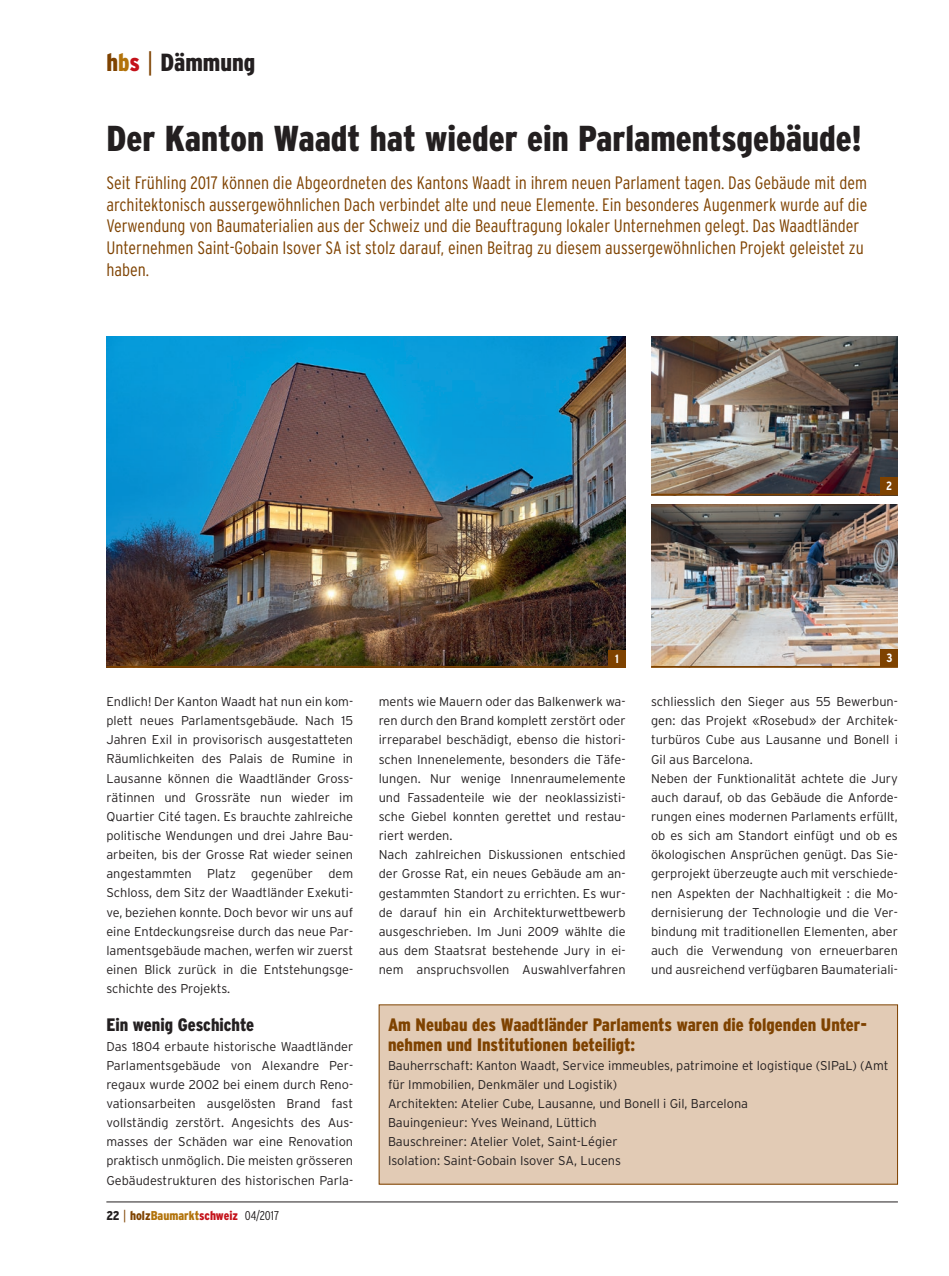
<style>
.page{position:relative;width:949px;height:1276px;background:#fff}
.page>*{position:absolute;margin:0;border:0;box-sizing:border-box;transform-origin:0 0}
.t1{font:900 condensed 36px "Interstate";color:#231f20}
.t2{font:900 condensed 24.75px "Interstate";color:#231f20}
.t3{font:300 condensed 18px/21.6px "Interstate";color:#7e4200}
.t4{font:900 condensed 18px/19.2px "Interstate";color:#7e4200}
.t5{font:900 condensed 18px "Interstate";color:#231f20}
.t6{font:300 12.75px/19.2px "Interstate";color:#231f20}
.t7{font:900 condensed 12.75px "Interstate";color:#b2730b}
.t8{font:700 condensed 12px "Interstate";color:#fff}
.s1{color:#7e4200}
.s2{color:#b2730b}
.s3{color:#c4121a}
.s4{font-weight:300;font-stretch:normal;color:#7e4200}
.s5{color:#231f20}
.s6{font-weight:300;color:#231f20}
</style>
<div class="page">
<hr style="left:106px;top:1201px;width:791px;height:1px;background:#231f20">
<div style="left:379px;top:1005px;width:518px;height:179px;background:#e2cbb5"></div>
<img style="left:106px;top:336px;width:519px;height:330px">
<img style="left:651px;top:336px;width:246px;height:158px">
<img style="left:651px;top:504px;width:246px;height:162px">
<div style="left:608px;top:651px;width:17px;height:17px;background:#7e4200"></div>
<hr style="left:106px;top:666px;width:519px;height:2px;background:#7e4200">
<div style="left:880px;top:477px;width:17px;height:17px;background:#7e4200"></div>
<hr style="left:651px;top:494px;width:246px;height:1px;background:#7e4200">
<div style="left:880px;top:649px;width:17px;height:17px;background:#7e4200"></div>
<hr style="left:651px;top:666px;width:246px;height:2px;background:#7e4200">
<h2 class="t2" style="left:106px;top:49px;width:150px"><span class="s1">h</span><span class="s2">b</span><span class="s3">s</span> <span class="s4">|</span> Dämmung</h2>
<h1 class="t1" style="left:106px;top:118px;width:756px">Der Kanton Waadt hat wieder ein Parlamentsgebäude!</h1>
<p class="t3" style="left:106px;top:172px;width:762px">Seit Frühling 2017 können die Abgeordneten des Kantons Waadt in ihrem neuen Parlament tagen. Das Gebäude mit dem architektonisch aussergewöhnlichen Dach verbindet alte und neue Elemente. Ein besonderes Augenmerk wurde auf die Verwendung von Baumaterialien aus der Schweiz und die Beauftragung lokaler Unternehmen gelegt. Das Waadtländer Unternehmen Saint-Gobain Isover SA ist stolz darauf, einen Beitrag zu diesem aussergewöhnlichen Projekt geleistet zu haben.</p>
<p class="t8" style="left:615px;top:652px;width:5px">1</p>
<p class="t8" style="left:886px;top:479px;width:8px">2</p>
<p class="t8" style="left:886px;top:651px;width:8px">3</p>
<p class="t6" style="left:106px;top:692px;width:248px;text-align:justify">Endlich! Der Kanton Waadt hat nun ein kom&shy;plett neues Parlamentsgebäude. Nach 15<br>Jahren Exil in provisorisch ausgestatteten Räumlichkeiten des Palais de Rumine in Lausanne können die Waadtländer Gross&shy;rätinnen und Grossräte nun wieder im Quartier Cité tagen. Es brauchte zahlreiche politische Wendungen und drei Jahre Bau&shy;arbeiten, bis der Grosse Rat wieder seinen angestammten Platz gegenüber dem Schloss, dem Sitz der Waadtländer Exekuti&shy;ve, beziehen konnte. Doch bevor wir uns auf eine Entdeckungsreise durch das neue Par&shy;lamentsgebäude machen, werfen wir zuerst einen Blick zurück in die Entstehungsge&shy;schichte des Projekts.</p>
<h3 class="t5" style="left:106px;top:1015px;width:149px">Ein wenig Geschichte</h3>
<p class="t6" style="left:106px;top:1036px;width:248px;text-align:justify">Das 1804 erbaute historische Waadtländer Parlamentsgebäude von Alexandre Per&shy;regaux wurde 2002 bei einem durch Reno&shy;vationsarbeiten ausgelösten Brand fast vollständig zerstört. Angesichts des Aus&shy;masses der Schäden war eine Renovation praktisch unmöglich. Die meisten grösseren Gebäudestrukturen des historischen Parla-</p>
<p class="t7" style="left:106px;top:1208px;width:174px"><span class="s5">22</span> <span class="s4">|</span> <span class="s1">holz</span>Baumarkt<span class="s3">schweiz</span> <span class="s6">04/2017</span></p>
<p class="t6" style="left:378px;top:692px;width:248px">ments wie Mauern oder das Balkenwerk wa&shy;ren durch den Brand komplett zerstört oder irreparabel beschädigt, ebenso die histori&shy;schen Innenelemente, besonders die Täfe&shy;lungen. Nur wenige Innenraumelemente und Fassadenteile wie der neoklassizisti&shy;sche Giebel konnten gerettet und restau&shy;riert werden.<br>Nach zahlreichen Diskussionen entschied der Grosse Rat, ein neues Gebäude am an&shy;gestammten Standort zu errichten. Es wur&shy;de darauf hin ein Architekturwettbewerb ausgeschrieben. Im Juni 2009 wählte die aus dem Staatsrat bestehende Jury in ei&shy;nem anspruchsvollen Auswahlverfahren</p>
<p class="t6" style="left:651px;top:692px;width:248px">schliesslich den Sieger aus 55 Bewerbun&shy;gen: das Projekt «Rosebud» der Architek&shy;turbüros Cube aus Lausanne und Bonell i Gil aus Barcelona.<br>Neben der Funktionalität achtete die Jury auch darauf, ob das Gebäude die Anforde&shy;rungen eines modernen Parlaments erfüllt, ob es sich am Standort einfügt und ob es ökologischen Ansprüchen genügt. Das Sie&shy;gerprojekt überzeugte auch mit verschiede&shy;nen Aspekten der Nachhaltigkeit : die Mo&shy;dernisierung der Technologie und die Ver&shy;bindung mit traditionellen Elementen, aber auch die Verwendung von erneuerbaren und ausreichend verfügbaren Baumateriali-</p>
<h3 class="t4" style="left:388px;top:1015px;width:480px">Am Neubau des Waadtländer Parlaments waren die folgenden Unter&shy;nehmen und Institutionen beteiligt:</h3>
<p class="t6" style="left:388px;top:1055px;width:502px">Bauherrschaft: Kanton Waadt, Service immeubles, patrimoine et logistique (SIPaL) (Amt für Immobilien, Denkmäler und Logistik)<br>Architekten: Atelier Cube, Lausanne, und Bonell i Gil, Barcelona<br>Bauingenieur: Yves Weinand, Lüttich<br>Bauschreiner: Atelier Volet, Saint-Légier<br>Isolation: Saint-Gobain Isover SA, Lucens</p>
</div>
